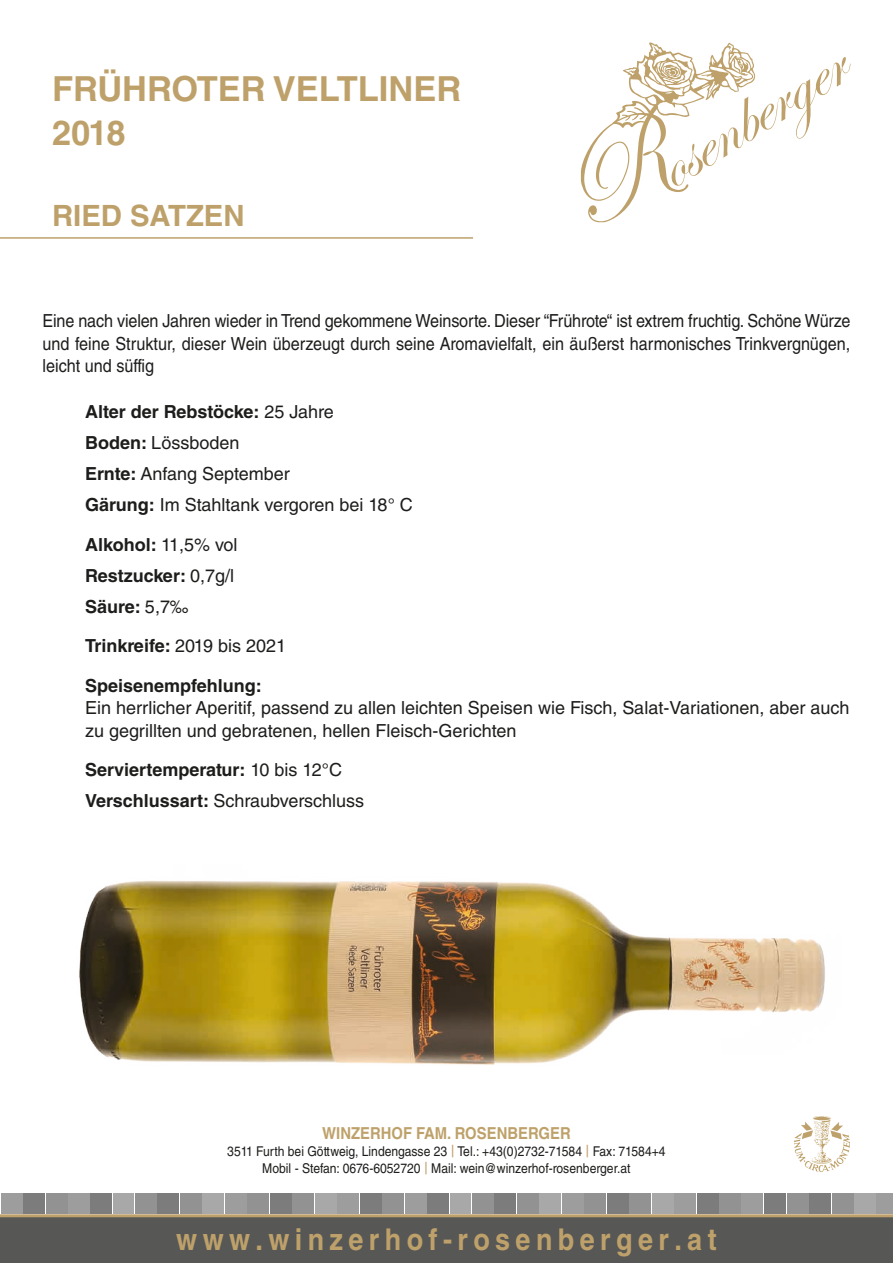
<style>
.page{position:relative;width:893px;height:1263px;background:#fff}
.page>*{position:absolute;margin:0;border:0;box-sizing:border-box;transform-origin:0 0}
.t1{font:700 34.5px/43.8px "Helvetica LT Std";color:#bea16a}
.t2{font:700 30px "Helvetica LT Std";letter-spacing:.2em;color:#bea16a;scale:.9 1}
.t3{font:700 29.25px "Helvetica LT Std";color:#bea16a}
.t4{font:18px/31px "Helvetica LT Std";color:#1d1d1b}
.t5{font:18px/22.5px "Helvetica LT Std";color:#1d1d1b;text-align:justify;scale:.9 1}
.t6{font:700 18px/31px "Helvetica LT Std";color:#1d1d1b}
.t7{font:700 16.5px "Helvetica LT Std";color:#bea16a;scale:.9 1}
.t8{font:13.5px/17.1px "Helvetica LT Std";color:#1d1d1b;text-align:center;scale:.9 1}
.s1{font-weight:700}
.s2{font-weight:400}
.s3{font-size:16.5px;color:#bea16a}
</style>
<div class="page">
<svg style="left:581px;top:43px;width:269px;height:179px"></svg>
<img style="left:794px;top:1116px;width:56px;height:56px">
<div style="left:0;top:1216px;width:893px;height:47px;background:#575756"></div>
<hr style="left:0;top:1214px;width:893px;height:3px;background:#bea16a">
<div style="left:1px;top:1193px;width:21px;height:21px;background:#9d9d9d"></div>
<div style="left:23px;top:1193px;width:22px;height:21px;background:#7c7c7c"></div>
<div style="left:46px;top:1193px;width:21px;height:21px;background:#939292"></div>
<div style="left:68px;top:1193px;width:22px;height:21px;background:#9d9d9d"></div>
<div style="left:91px;top:1193px;width:21px;height:21px;background:#7c7c7c"></div>
<div style="left:113px;top:1193px;width:21px;height:21px;background:#a8a8a8"></div>
<div style="left:135px;top:1193px;width:22px;height:21px;background:#939292"></div>
<div style="left:157px;top:1193px;width:22px;height:21px;background:#7c7c7c"></div>
<div style="left:180px;top:1193px;width:22px;height:21px;background:#939292"></div>
<div style="left:202px;top:1193px;width:22px;height:21px;background:#a8a8a8"></div>
<div style="left:225px;top:1193px;width:22px;height:21px;background:#9d9d9d"></div>
<div style="left:247px;top:1193px;width:22px;height:21px;background:#939292"></div>
<div style="left:270px;top:1193px;width:22px;height:21px;background:#7c7c7c"></div>
<div style="left:292px;top:1193px;width:22px;height:21px;background:#939292"></div>
<div style="left:315px;top:1193px;width:22px;height:21px;background:#a8a8a8"></div>
<div style="left:338px;top:1193px;width:21px;height:21px;background:#9d9d9d"></div>
<div style="left:360px;top:1193px;width:22px;height:21px;background:#7c7c7c"></div>
<div style="left:383px;top:1193px;width:21px;height:21px;background:#939292"></div>
<div style="left:405px;top:1193px;width:21px;height:21px;background:#9d9d9d"></div>
<div style="left:427px;top:1193px;width:22px;height:21px;background:#7c7c7c"></div>
<div style="left:450px;top:1193px;width:21px;height:21px;background:#a8a8a8"></div>
<div style="left:472px;top:1193px;width:21px;height:21px;background:#939292"></div>
<div style="left:494px;top:1193px;width:22px;height:21px;background:#7c7c7c"></div>
<div style="left:517px;top:1193px;width:21px;height:21px;background:#939292"></div>
<div style="left:539px;top:1193px;width:22px;height:21px;background:#a8a8a8"></div>
<div style="left:562px;top:1193px;width:21px;height:21px;background:#9d9d9d"></div>
<div style="left:584px;top:1193px;width:22px;height:21px;background:#939292"></div>
<div style="left:607px;top:1193px;width:21px;height:21px;background:#7c7c7c"></div>
<div style="left:629px;top:1193px;width:22px;height:21px;background:#939292"></div>
<div style="left:652px;top:1193px;width:21px;height:21px;background:#a8a8a8"></div>
<div style="left:674px;top:1193px;width:22px;height:21px;background:#9d9d9d"></div>
<div style="left:697px;top:1193px;width:21px;height:21px;background:#7c7c7c"></div>
<div style="left:719px;top:1193px;width:22px;height:21px;background:#939292"></div>
<div style="left:742px;top:1193px;width:21px;height:21px;background:#9d9d9d"></div>
<div style="left:764px;top:1193px;width:22px;height:21px;background:#7c7c7c"></div>
<div style="left:787px;top:1193px;width:21px;height:21px;background:#939292"></div>
<div style="left:809px;top:1193px;width:22px;height:21px;background:#7c7c7c"></div>
<div style="left:832px;top:1193px;width:21px;height:21px;background:#939292"></div>
<div style="left:854px;top:1193px;width:22px;height:21px;background:#a8a8a8"></div>
<div style="left:877px;top:1193px;width:16px;height:21px;background:#9d9d9d"></div>
<hr style="left:0;top:237px;width:473px;height:2px;background:#bea16a">
<img style="left:79px;top:881px;width:746px;height:184px">
<h1 class="t1" style="left:52px;top:67px;width:411px">FRÜHROTER VELTLINER<br>2018</h1>
<h3 class="t3" style="left:52px;top:198px;width:194px">RIED SATZEN</h3>
<p class="t5" style="left:43px;top:309px;width:899px">Eine nach vielen Jahren wieder in Trend gekommene Weinsorte. Dieser “Frührote“ ist extrem fruchtig. Schöne Würze und feine Struktur, dieser Wein überzeugt durch seine Aromavielfalt, ein äußerst harmonisches Trinkvergnügen, leicht und süffig</p>
<p class="t4" style="left:85px;top:396px;width:329px"><span class="s1">Alter der Rebstöcke:</span> 25 Jahre<br><span class="s1">Boden:</span> Lössboden<br><span class="s1">Ernte:</span> Anfang September<br><span class="s1">Gärung:</span> Im Stahltank vergoren bei 18° C</p>
<p class="t6" style="left:85px;top:528px;width:154px">Alkohol: <span class="s2">11,5% vol<br></span>Restzucker: <span class="s2">0,7g/l<br></span>Säure: <span class="s2">5,7‰</span></p>
<p class="t6" style="left:85px;top:626px;width:203px;line-height:39.5px">Trinkreife: <span class="s2">2019 bis 2021<br></span>Speisenempfehlung:</p>
<p class="t4" style="left:85px;top:696px;width:766px;line-height:22.5px">Ein herrlicher Aperitif, passend zu allen leichten Speisen wie Fisch, Salat-Variationen, aber auch zu gegrillten und gebratenen, hellen Fleisch-Gerichten</p>
<p class="t6" style="left:85px;top:754px;width:281px">Serviertemperatur: <span class="s2">10 bis 12°C<br></span>Verschlussart: <span class="s2">Schraubverschluss</span></p>
<p class="t7" style="left:322px;top:1123px;width:278px">WINZERHOF FAM. ROSENBERGER</p>
<p class="t8" style="left:227px;top:1142px;width:489px">3511 Furth bei Göttweig, Lindengasse 23 <span class="s3">|</span> Tel.: +43(0)2732-71584 <span class="s3">|</span> Fax: 71584+4<br>Mobil - Stefan: 0676-6052720 <span class="s3">|</span> Mail: wein@winzerhof-rosenberger.at</p>
<h2 class="t2" style="left:176px;top:1221px;width:602px">www.winzerhof-rosenberger.at</h2>
</div>
